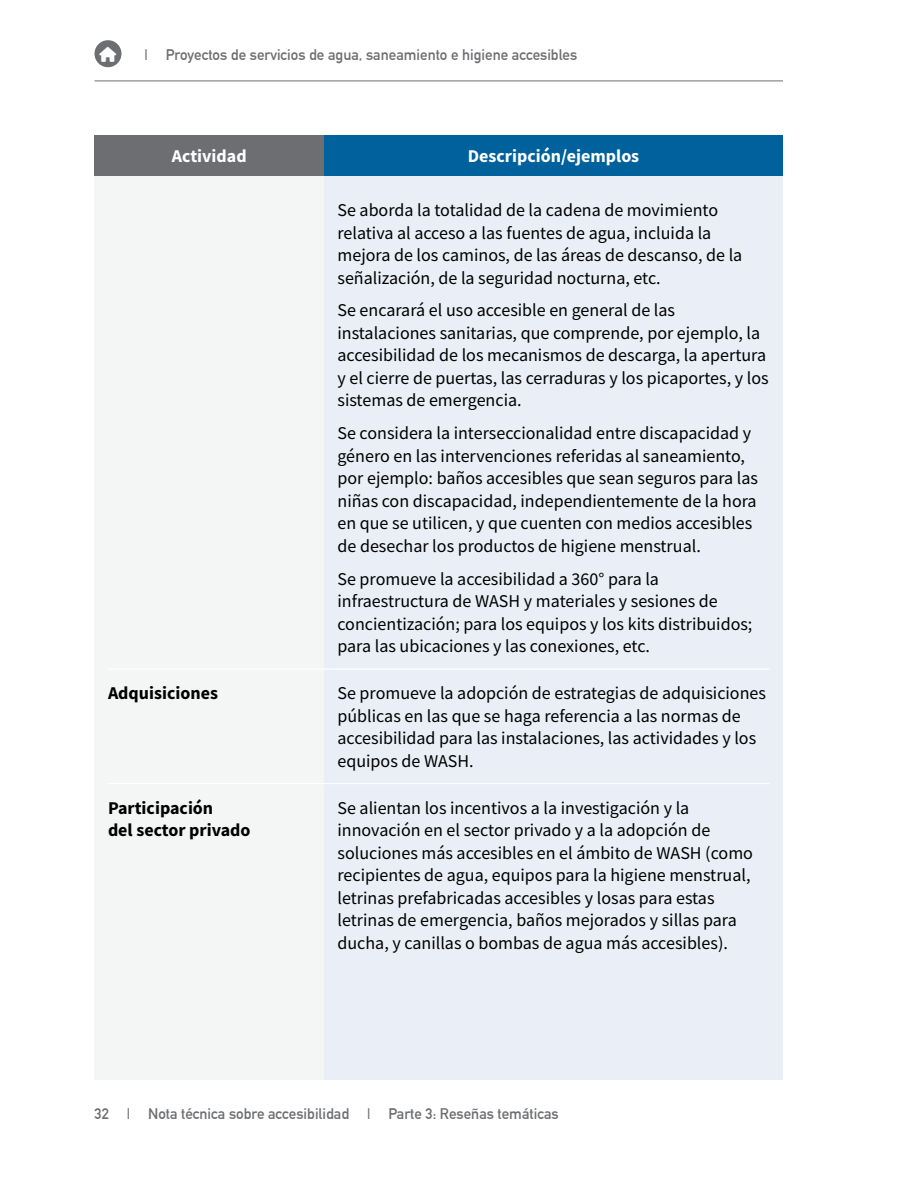
<style>
.page{position:relative;width:918px;height:1188px;background:#fff}
.page>*{position:absolute;margin:0;border:0;box-sizing:border-box;transform-origin:0 0}
.t1{font:18px/22.5px "Source Sans Pro";color:#000}
.t2{font:700 18px/22.5px "Source Sans Pro";color:#000}
.t3{font:700 18px "Source Sans Pro";color:#fff}
.t4{font:700 15px "DIN Alternate";color:#6d6e71}
</style>
<div class="page">
<div style="left:94px;top:40px;width:28px;height:27px;background:#6d6e71;border-radius:50%"></div>
<hr style="left:94px;top:81px;width:689px;height:1px;background:#6d6e71">
<div style="left:94px;top:176px;width:230px;height:904px;background:#f4f5f5"></div>
<div style="left:324px;top:176px;width:459px;height:904px;background:#eaeef6"></div>
<hr style="left:108px;top:669px;width:662px;height:1px;background:#fff">
<hr style="left:108px;top:783px;width:662px;height:1px;background:#fff">
<div style="left:94px;top:135px;width:230px;height:41px;background:#6d6e71"></div>
<div style="left:324px;top:135px;width:459px;height:41px;background:#00619d"></div>
<p class="t4" style="left:144px;top:43px;width:434px">| Proyectos de servicios de agua, saneamiento e higiene accesibles</p>
<p class="t3" style="left:172px;top:144px;width:76px">Actividad</p>
<p class="t3" style="left:468px;top:144px;width:173px">Descripción/ejemplos</p>
<p class="t2" style="left:108px;top:682px;width:112px">Adquisiciones</p>
<p class="t2" style="left:108px;top:796px;width:144px">Participación<br>del sector privado</p>
<p class="t1" style="left:338px;top:199px;width:406px">Se aborda la totalidad de la cadena de movimiento relativa al acceso a las fuentes de agua, incluida la mejora de los caminos, de las áreas de descanso, de la señalización, de la seguridad nocturna, etc.</p>
<p class="t1" style="left:338px;top:299px;width:433px">Se encarará el uso accesible en general de las instalaciones sanitarias, que comprende, por ejemplo, la accesibilidad de los mecanismos de descarga, la apertura y el cierre de puertas, las cerraduras y los picaportes, y los sistemas de emergencia.</p>
<p class="t1" style="left:338px;top:422px;width:422px">Se considera la interseccionalidad entre discapacidad y género en las intervenciones referidas al saneamiento, por ejemplo: baños accesibles que sean seguros para las niñas con discapacidad, independientemente de la hora en que se utilicen, y que cuenten con medios accesibles de desechar los productos de higiene menstrual.</p>
<p class="t1" style="left:338px;top:567px;width:416px">Se promueve la accesibilidad a 360° para la infraestructura de WASH y materiales y sesiones de concientización; para los equipos y los kits distribuidos; para las ubicaciones y las conexiones, etc.</p>
<p class="t1" style="left:338px;top:682px;width:430px">Se promueve la adopción de estrategias de adquisiciones públicas en las que se haga referencia a las normas de accesibilidad para las instalaciones, las actividades y los equipos de WASH.</p>
<p class="t1" style="left:338px;top:797px;width:417px">Se alientan los incentivos a la investigación y la innovación en el sector privado y a la adopción de soluciones más accesibles en el ámbito de WASH (como recipientes de agua, equipos para la higiene menstrual, letrinas prefabricadas accesibles y losas para estas letrinas de emergencia, baños mejorados y sillas para ducha, y canillas o bombas de agua más accesibles).</p>
<p class="t4" style="left:94px;top:1102px;width:466px">32 | Nota técnica sobre accesibilidad | Parte 3: Reseñas temáticas</p>
</div>
